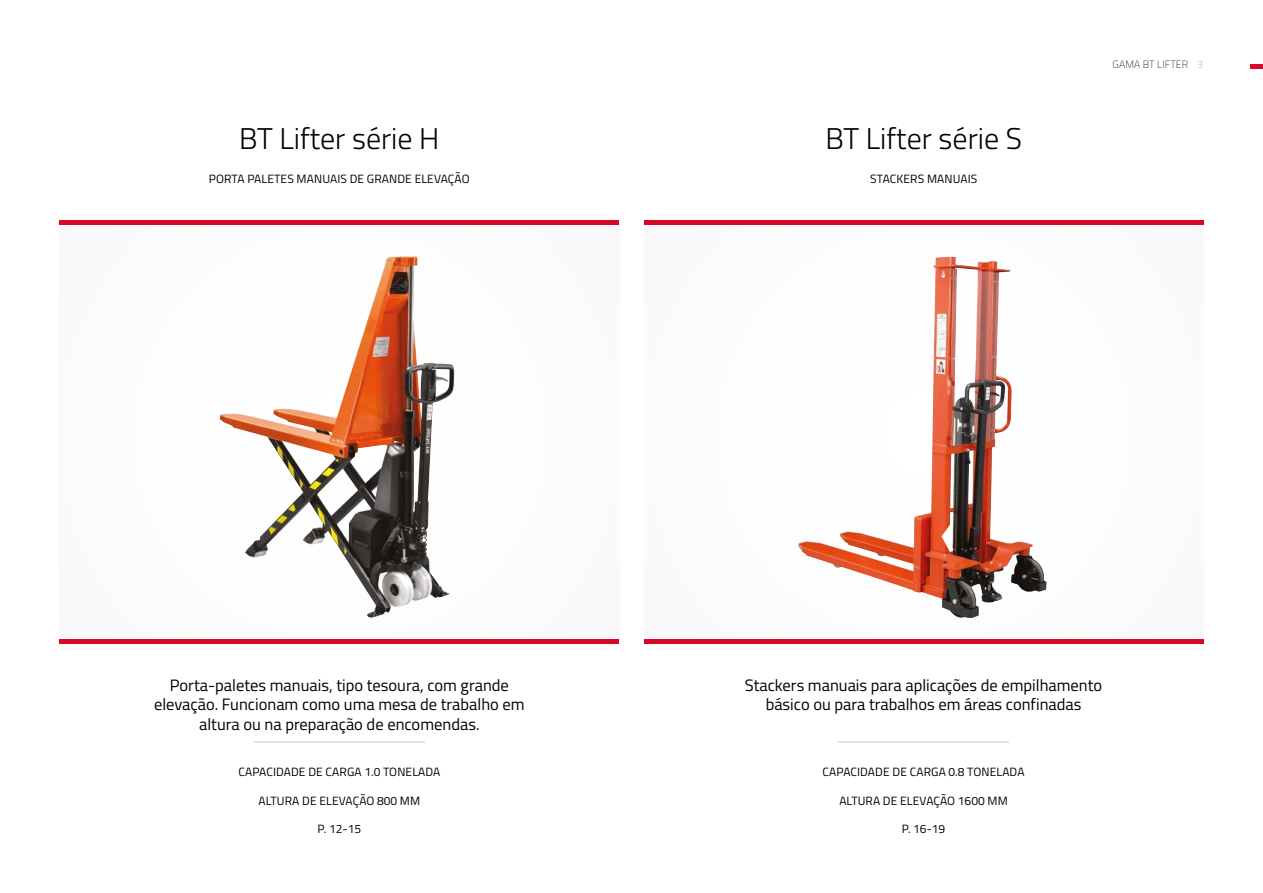
<style>
.page{position:relative;width:1263px;height:893px;background:#fff}
.page>*{position:absolute;margin:0;border:0;box-sizing:border-box;transform-origin:0 0}
.t1{font:300 30px "Titillium";color:#000}
.t2{font:16.5px/19.8px "Titillium";color:#000;text-align:center}
.t3{font:12px "Titillium";letter-spacing:.01em;color:#000}
.t4{font:100 10.5px "Titillium Web";letter-spacing:.01em;color:#000}
.s1{font-family:"Titillium";font-weight:400;color:#c6c6c6}
</style>
<div class="page">
<div style="left:1250px;top:64px;width:13px;height:5px;background:#d70926"></div>
<hr style="left:644px;top:220px;width:559px;height:4px;background:#d70926">
<hr style="left:60px;top:220px;width:559px;height:4px;background:#d70926">
<div style="left:644px;top:639px;width:559px;height:5px;background:#d70926"></div>
<div style="left:60px;top:639px;width:559px;height:5px;background:#d70926"></div>
<svg style="left:838px;top:741px;width:170px;height:1px"></svg>
<svg style="left:254px;top:741px;width:170px;height:1px"></svg>
<img style="left:220px;top:256px;width:192px;height:362px">
<img style="left:798px;top:257px;width:204px;height:361px">
<h1 class="t1" style="left:239px;top:117px;width:202px">BT Lifter série H</h1>
<p class="t3" style="left:209px;top:170px;width:262px">PORTA PALETES MANUAIS DE GRANDE ELEVAÇÃO</p>
<h1 class="t1" style="left:826px;top:117px;width:198px">BT Lifter série S</h1>
<p class="t3" style="left:870px;top:170px;width:109px">STACKERS MANUAIS</p>
<p class="t4" style="left:1112px;top:57px;width:92px">GAMA BT LIFTER <span class="s1">3</span></p>
<p class="t2" style="left:154px;top:674px;width:372px">Porta-paletes manuais, tipo tesoura, com grande elevação. Funcionam como uma mesa de trabalho em altura ou na preparação de encomendas.</p>
<p class="t2" style="left:745px;top:674px;width:359px">Stackers manuais para aplicações de empilhamento básico ou para trabalhos em áreas confinadas</p>
<p class="t3" style="left:238px;top:763px;width:203px">CAPACIDADE DE CARGA 1.0 TONELADA</p>
<p class="t3" style="left:259px;top:792px;width:163px">ALTURA DE ELEVAÇÃO 800 MM</p>
<p class="t3" style="left:318px;top:820px;width:45px">P. 12-15</p>
<p class="t3" style="left:823px;top:763px;width:203px">CAPACIDADE DE CARGA 0.8 TONELADA</p>
<p class="t3" style="left:839px;top:792px;width:170px">ALTURA DE ELEVAÇÃO 1600 MM</p>
<p class="t3" style="left:902px;top:820px;width:45px">P. 16-19</p>
</div>
